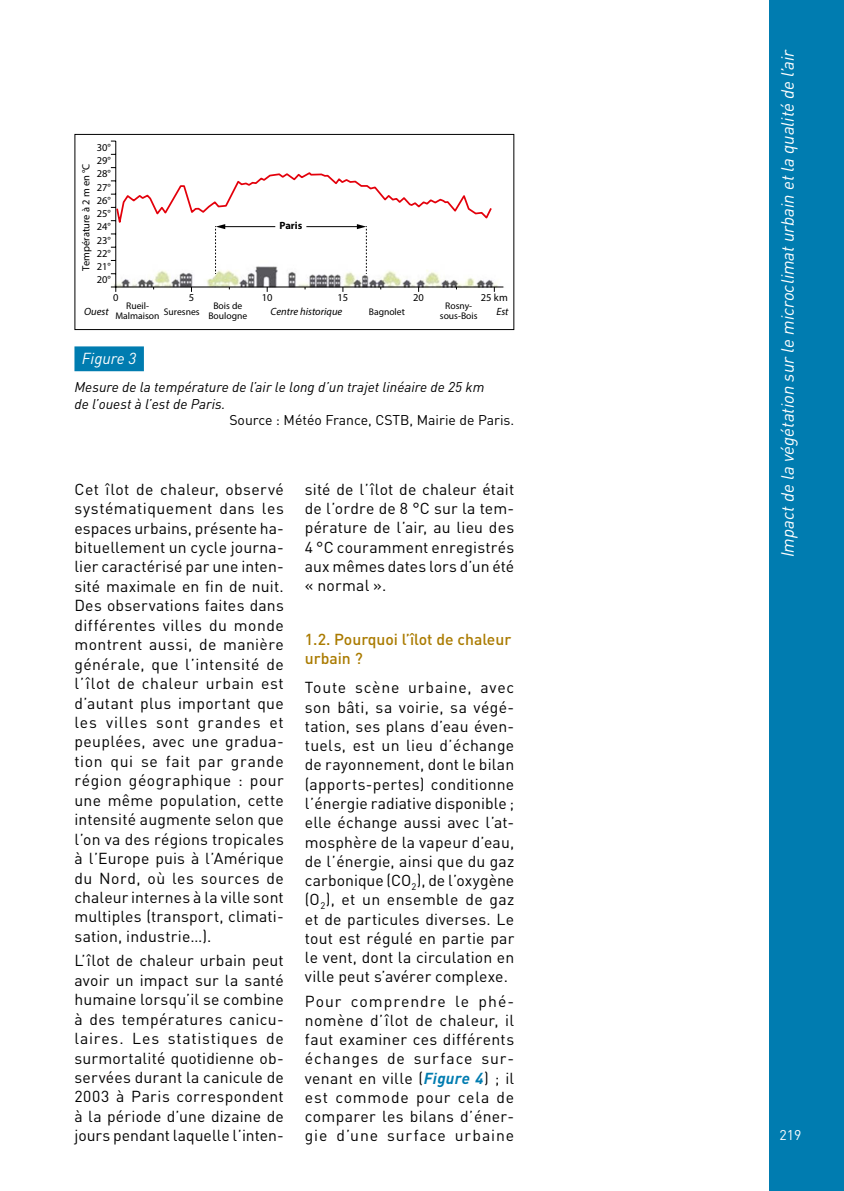
<style>
.page{position:relative;width:844px;height:1191px;background:#fff}
.page>*{position:absolute;margin:0;border:0;box-sizing:border-box;transform-origin:0 0}
.t1{font:italic 17.5px "DIN";color:#fff}
.t2{font:15.75px/19.4px "DIN";letter-spacing:.01em;color:#000;text-align:justify}
.t3{font:500 15.75px/19.2px "DIN";color:#aa7b00}
.t4{font:italic 15.75px "DIN";color:#fff}
.t5{font:italic 14px/16.8px "DIN";color:#000}
.t6{font:14px "DIN";color:#000}
.t7{font:14px "DIN";color:#fff}
.t8{font:10.5px/13.3px "Myriad Pro";color:#000;text-align:justify}
.t9{font:italic 10.5px "Myriad Pro";color:#000}
.t10{font:700 10.5px "Myriad Pro";color:#000}
.t11{font:9.62px/10.5px "Myriad Pro";color:#000;text-align:center}
.s1{font-weight:700;font-style:italic;color:#007cb0}
</style>
<div class="page">
<div style="left:769px;top:0;width:74px;height:1191px;background:#007cb0"></div>
<div style="left:74px;top:346px;width:70px;height:25px;background:#007cb0"></div>
<img style="left:110px;top:140px;width:394px;height:152px">
<hr style="left:116px;top:286px;width:387px;height:1px;background:#000">
<hr style="left:115px;top:141px;width:1px;height:146px;background:#000">
<svg style="left:111px;top:286px;width:5px;height:6px"></svg>
<svg style="left:111px;top:167px;width:382px;height:107px"></svg>
<div style="left:74px;top:134px;width:440px;height:196px;border:1px solid #000"></div>
<p class="t8" style="left:97px;top:140px;width:16px">30° 29° 28° 27° 26° 25° 24° 23° 22° 21° 20°</p>
<p class="t8" style="left:79px;top:270px;width:109px;rotate:-90deg">Température à 2 m en °C</p>
<p class="t10" style="left:279px;top:219px;width:24px">Paris</p>
<p class="t8" style="left:113px;top:290px;width:7px">0</p>
<p class="t8" style="left:189px;top:290px;width:7px">5</p>
<p class="t8" style="left:262px;top:290px;width:12px">10</p>
<p class="t8" style="left:337px;top:290px;width:12px">15</p>
<p class="t8" style="left:413px;top:290px;width:12px">20</p>
<p class="t8" style="left:481px;top:290px;width:28px">25 km</p>
<p class="t11" style="left:115px;top:300px;width:46px">Rueil-<br>Malmaison</p>
<p class="t11" style="left:208px;top:300px;width:40px">Bois de<br>Boulogne</p>
<p class="t11" style="left:440px;top:300px;width:39px">Rosny&shy;sous-Bois</p>
<p class="t9" style="left:84px;top:305px;width:26px">Ouest</p>
<p class="t11" style="left:164px;top:306px;width:37px">Suresnes</p>
<p class="t9" style="left:270px;top:305px;width:73px">Centre historique</p>
<p class="t11" style="left:369px;top:306px;width:38px">Bagnolet</p>
<p class="t9" style="left:496px;top:305px;width:14px">Est</p>
<p class="t4" style="left:82px;top:348px;width:56px">Figure 3</p>
<p class="t5" style="left:74px;top:378px;width:411px">Mesure de la température de l’air le long d’un trajet linéaire de 25 km de l’ouest à l’est de Paris.</p>
<p class="t6" style="left:229px;top:411px;width:286px">Source : Météo France, CSTB, Mairie de Paris.</p>
<p class="t2" style="left:74px;top:479px;width:211px">Cet îlot de chaleur, observé systématiquement dans les espaces urbains, présente ha&shy;bituellement un cycle journa&shy;lier caractérisé par une inten&shy;sité maximale en fin de nuit.<br>Des observations faites dans différentes villes du monde montrent aussi, de manière générale, que l’intensité de l’îlot de chaleur urbain est d’autant plus important que les villes sont grandes et peuplées, avec une gradua&shy;tion qui se fait par grande région géographique : pour une même population, cette intensité augmente selon que l’on va des régions tropicales à l’Europe puis à l’Amérique du Nord, où les sources de chaleur internes à la ville sont multiples (transport, climati&shy;sation, industrie…).</p>
<p class="t2" style="left:74px;top:950px;width:211px">L’îlot de chaleur urbain peut avoir un impact sur la santé humaine lorsqu’il se combine à des températures canicu&shy;laires. Les statistiques de surmortalité quotidienne ob&shy;servées durant la canicule de 2003 à Paris correspondent à la période d’une dizaine de jours pendant laquelle l’inten-</p>
<p class="t2" style="left:305px;top:479px;width:211px">sité de l’îlot de chaleur était de l’ordre de 8 °C sur la tem&shy;pérature de l’air, au lieu des 4 °C couramment enregistrés aux mêmes dates lors d’un été « normal ».</p>
<p class="t3" style="left:305px;top:629px;width:208px">1.2. Pourquoi l’îlot de chaleur urbain ?</p>
<p class="t2" style="left:305px;top:678px;width:211px">Toute scène urbaine, avec son bâti, sa voirie, sa végé&shy;tation, ses plans d’eau éven&shy;tuels, est un lieu d’échange de rayonnement, dont le bilan (apports-pertes) conditionne l’énergie radiative disponible ; elle échange aussi avec l’at&shy;mosphère de la vapeur d’eau, de l’énergie, ainsi que du gaz carbonique (CO<sub>2</sub>), de l’oxygène (O<sub>2</sub>), et un ensemble de gaz et de particules diverses. Le tout est régulé en partie par le vent, dont la circulation en ville peut s’avérer complexe.</p>
<p class="t2" style="left:305px;top:991px;width:211px">Pour comprendre le phé&shy;nomène d’îlot de chaleur, il faut examiner ces différents échanges de surface sur&shy;venant en ville (<span class="s1">Figure 4</span>) ; il est commode pour cela de comparer les bilans d’éner&shy;gie d’une surface urbaine</p>
<p class="t1" style="left:776px;top:557px;width:510px;rotate:-90deg">Impact de la végétation sur le microclimat urbain et la qualité de l’air</p>
<p class="t7" style="left:779px;top:1125px;width:23px">219</p>
</div>
